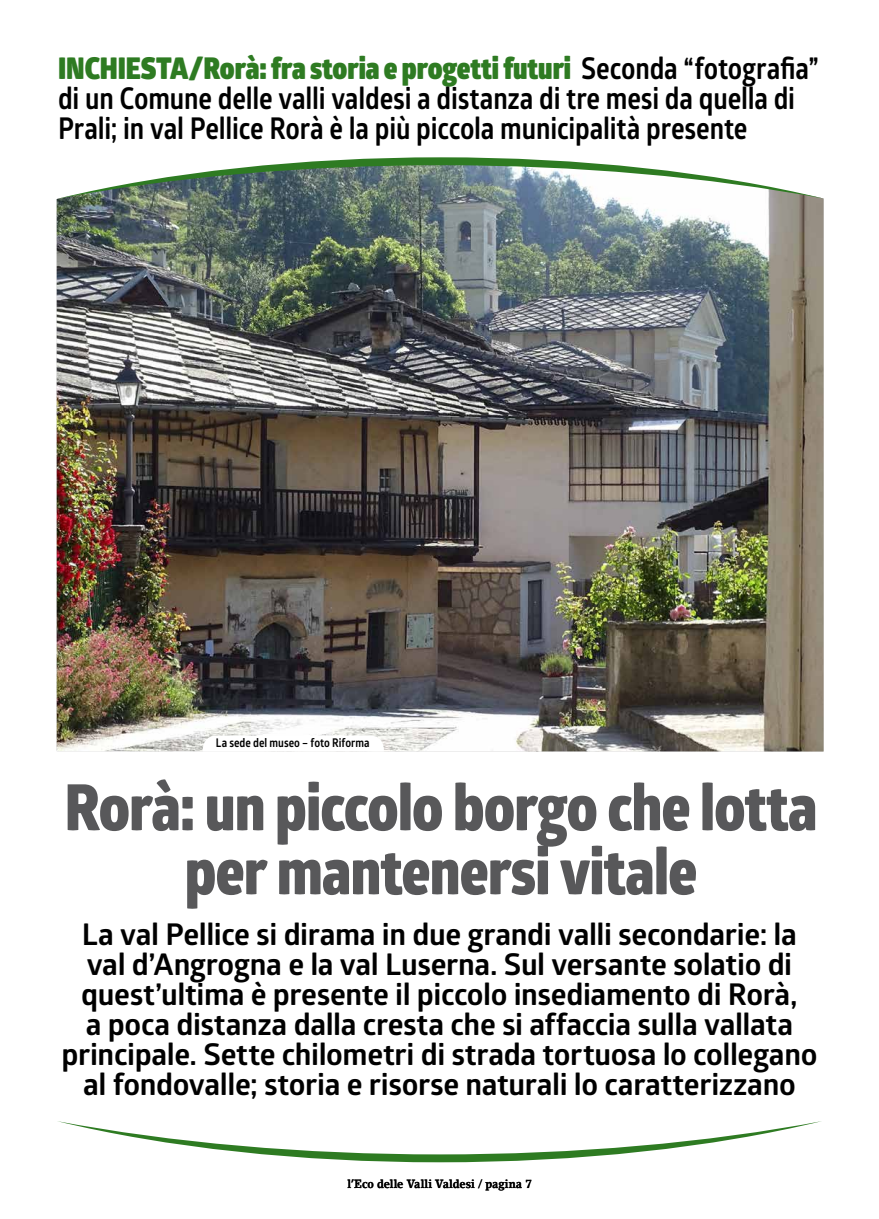
<style>
.page{position:relative;width:879px;height:1219px;background:#fff}
.page>*{position:absolute;margin:0;border:0;box-sizing:border-box;transform-origin:0 0}
.t1{font:800 64px/64px "Glober";letter-spacing:-.015em;color:#58585a;text-align:center;scale:.88 1}
.t2{font:700 30px/30px "Glober";letter-spacing:-.01em;color:#000;text-align:center}
.t3{font:700 30px/30px "Glober";letter-spacing:-.01em;color:#000;scale:.88 1}
.t4{font:700 12px "Lino Letter Std";letter-spacing:-.005em;color:#000;scale:.88 1}
.t5{font:700 12px "Glober";color:#000;scale:.88 1}
.s1{font-weight:900;color:#2e7b22}
</style>
<div class="page">
<img style="left:57px;top:198px;width:766px;height:553px">
<svg style="left:58px;top:157px;width:765px;height:42px"></svg>
<svg style="left:201px;top:736px;width:184px;height:15px"></svg>
<svg style="left:58px;top:1121px;width:763px;height:41px"></svg>
<p class="t3" style="left:58px;top:53px;width:865px"><span class="s1">INCHIESTA/Rorà: fra storia e progetti futuri</span> Seconda “fotografia” di un Comune delle valli valdesi a distanza di tre mesi da quella di<br>Prali; in val Pellice Rorà è la più piccola municipalità presente</p>
<p class="t5" style="left:216px;top:734px;width:176px">La sede del museo – foto Riforma</p>
<h1 class="t1" style="left:64px;top:775px;width:857px">Rorà: un piccolo borgo che lotta per mantenersi vitale</h1>
<p class="t2" style="left:61px;top:918px;width:757px">La val Pellice si dirama in due grandi valli secondarie: la val d’Angrogna e la val Luserna. Sul versante solatio di quest’ultima è presente il piccolo insediamento di Rorà,<br>a poca distanza dalla cresta che si affaccia sulla vallata principale. Sette chilometri di strada tortuosa lo collegano al fondovalle; storia e risorse naturali lo caratterizzano</p>
<p class="t4" style="left:347px;top:1176px;width:211px">l’Eco delle Valli Valdesi / pagina 7</p>
</div>
